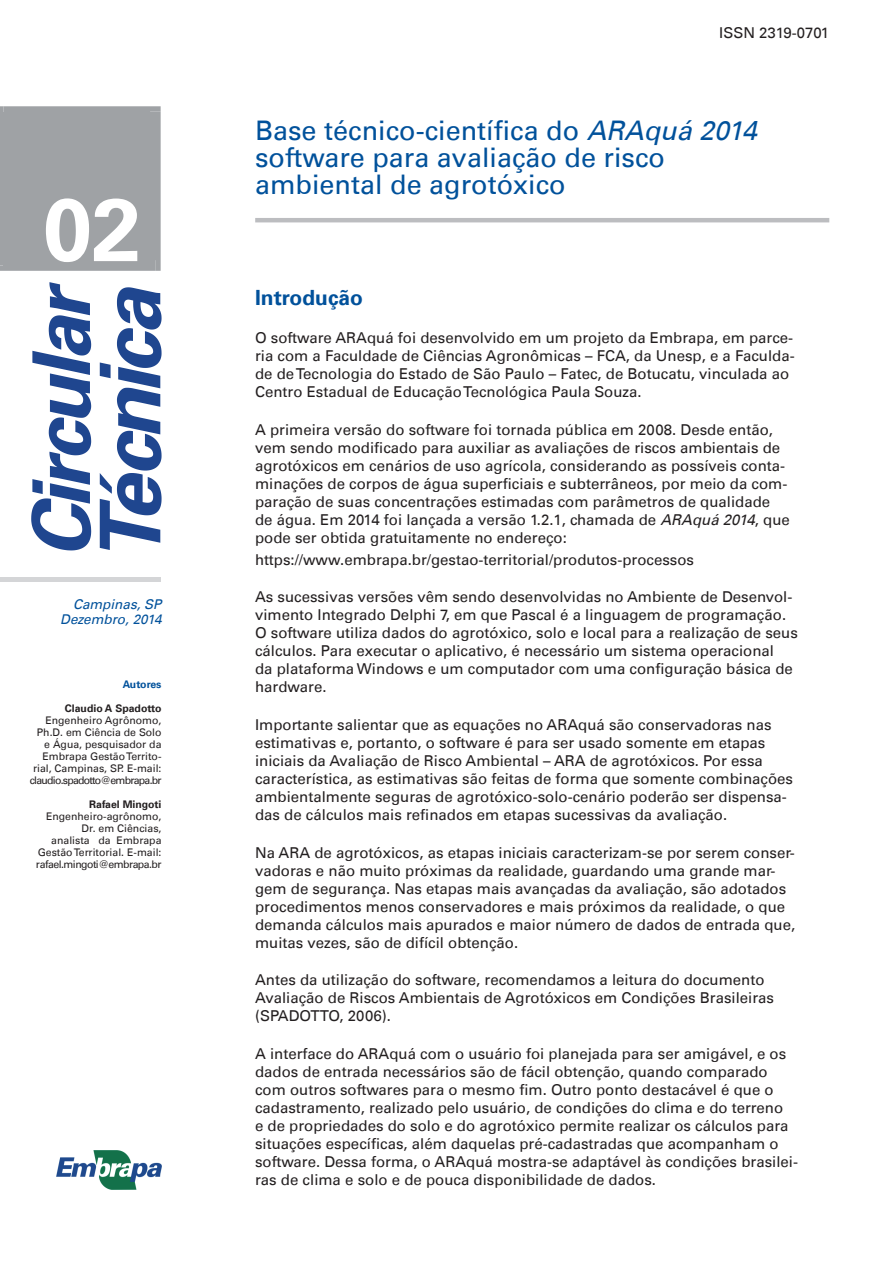
<style>
.page{position:relative;width:893px;height:1263px;background:#fff}
.page>*{position:absolute;margin:0;border:0;box-sizing:border-box;transform-origin:0 0}
.t1{font:700 88.5px "Univers LT";color:#fff}
.t2{font:27px/27px "Univers LT";color:#01519b}
.t3{font:700 21px "Univers LT";color:#01519b}
.t4{font:15px/18px "Univers LT";color:#231f20}
.t5{font:italic 13.5px/15px "Univers LT";color:#01519b;text-align:right}
.t6{font:10.5px/12px "Univers LT";color:#231f20;text-align:right}
.t7{font:700 10.5px "Univers LT";color:#231f20}
.t8{font:700 10.5px "Univers LT";letter-spacing:-.01em;color:#01519b}
.s1{font-style:italic}
</style>
<div class="page">
<div style="left:0;top:106px;width:161px;height:165px;background:#9fa2a5"></div>
<svg style="left:31px;top:282px;width:60px;height:268px"></svg>
<svg style="left:100px;top:287px;width:62px;height:263px"></svg>
<div style="left:0;top:577px;width:160px;height:5px;background:#d4d5d7"></div>
<hr style="left:255px;top:218px;width:574px;height:4px;background:#bcbdc0">
<img style="left:57px;top:1151px;width:105px;height:38px">
<h1 class="t1" style="left:43px;top:178px;width:100px">02</h1>
<p class="t5" style="left:60px;top:597px;width:103px">Campinas, SP<br>Dezembro, 2014</p>
<p class="t8" style="left:123px;top:678px;width:40px">Autores</p>
<p class="t7" style="left:65px;top:702px;width:98px">Claudio A Spadotto</p>
<p class="t6" style="left:30px;top:714px;width:133px">Engenheiro Agrônomo,<br>Ph.D. em Ciência de Solo e Água, pesquisador da<br>Embrapa Gestão Territo&shy;rial, Campinas, SP. E-mail: claudio.spadotto@embrapa.br</p>
<p class="t7" style="left:89px;top:798px;width:74px">Rafael Mingoti</p>
<p class="t6" style="left:36px;top:810px;width:127px">Engenheiro-agrônomo,<br>Dr. em Ciências,<br>analista da Embrapa<br>Gestão Territorial. E-mail: rafael.mingoti@embrapa.br</p>
<p class="t4" style="left:719px;top:24px;width:112px">ISSN 2319-0701</p>
<h2 class="t2" style="left:255px;top:117px;width:503px">Base técnico-científica do <span class="s1">ARAquá 2014 </span>software para avaliação de risco ambiental de agrotóxico</h2>
<h3 class="t3" style="left:255px;top:286px;width:109px">Introdução</h3>
<p class="t4" style="left:255px;top:329px;width:541px">O software ARAquá foi desenvolvido em um projeto da Embrapa, em parce&shy;ria com a Faculdade de Ciências Agronômicas – FCA, da Unesp, e a Faculda&shy;de de Tecnologia do Estado de São Paulo – Fatec, de Botucatu, vinculada ao Centro Estadual de Educação Tecnológica Paula Souza.</p>
<p class="t4" style="left:255px;top:420px;width:536px">A primeira versão do software foi tornada pública em 2008. Desde então, vem sendo modificado para auxiliar as avaliações de riscos ambientais de agrotóxicos em cenários de uso agrícola, considerando as possíveis conta&shy;minações de corpos de água superficiais e subterrâneos, por meio da com&shy;paração de suas concentrações estimadas com parâmetros de qualidade de água. Em 2014 foi lançada a versão 1.2.1, chamada de <span class="s1">ARAquá 2014</span>, que pode ser obtida gratuitamente no endereço:</p>
<p class="t4" style="left:255px;top:551px;width:440px">https://www.embrapa.br/gestao-territorial/produtos-processos</p>
<p class="t4" style="left:255px;top:588px;width:544px">As sucessivas versões vêm sendo desenvolvidas no Ambiente de Desenvol&shy;vimento Integrado Delphi 7, em que Pascal é a linguagem de programação.<br>O software utiliza dados do agrotóxico, solo e local para a realização de seus cálculos. Para executar o aplicativo, é necessário um sistema operacional<br>da plataforma Windows e um computador com uma configuração básica de hardware.</p>
<p class="t4" style="left:255px;top:716px;width:539px">Importante salientar que as equações no ARAquá são conservadoras nas estimativas e, portanto, o software é para ser usado somente em etapas iniciais da Avaliação de Risco Ambiental – ARA de agrotóxicos. Por essa característica, as estimativas são feitas de forma que somente combinações ambientalmente seguras de agrotóxico-solo-cenário poderão ser dispensa&shy;das de cálculos mais refinados em etapas sucessivas da avaliação.</p>
<p class="t4" style="left:255px;top:843px;width:542px">Na ARA de agrotóxicos, as etapas iniciais caracterizam-se por serem conser&shy;vadoras e não muito próximas da realidade, guardando uma grande mar&shy;gem de segurança. Nas etapas mais avançadas da avaliação, são adotados procedimentos menos conservadores e mais próximos da realidade, o que demanda cálculos mais apurados e maior número de dados de entrada que, muitas vezes, são de difícil obtenção.</p>
<p class="t4" style="left:255px;top:971px;width:520px">Antes da utilização do software, recomendamos a leitura do documento<br>Avaliação de Riscos Ambientais de Agrotóxicos em Condições Brasileiras (SPADOTTO, 2006).</p>
<p class="t4" style="left:255px;top:1044px;width:544px">A interface do ARAquá com o usuário foi planejada para ser amigável, e os dados de entrada necessários são de fácil obtenção, quando comparado com outros softwares para o mesmo fim. Outro ponto destacável é que o cadastramento, realizado pelo usuário, de condições do clima e do terreno<br>e de propriedades do solo e do agrotóxico permite realizar os cálculos para situações específicas, além daquelas pré-cadastradas que acompanham o software. Dessa forma, o ARAquá mostra-se adaptável às condições brasilei&shy;ras de clima e solo e de pouca disponibilidade de dados.</p>
</div>
